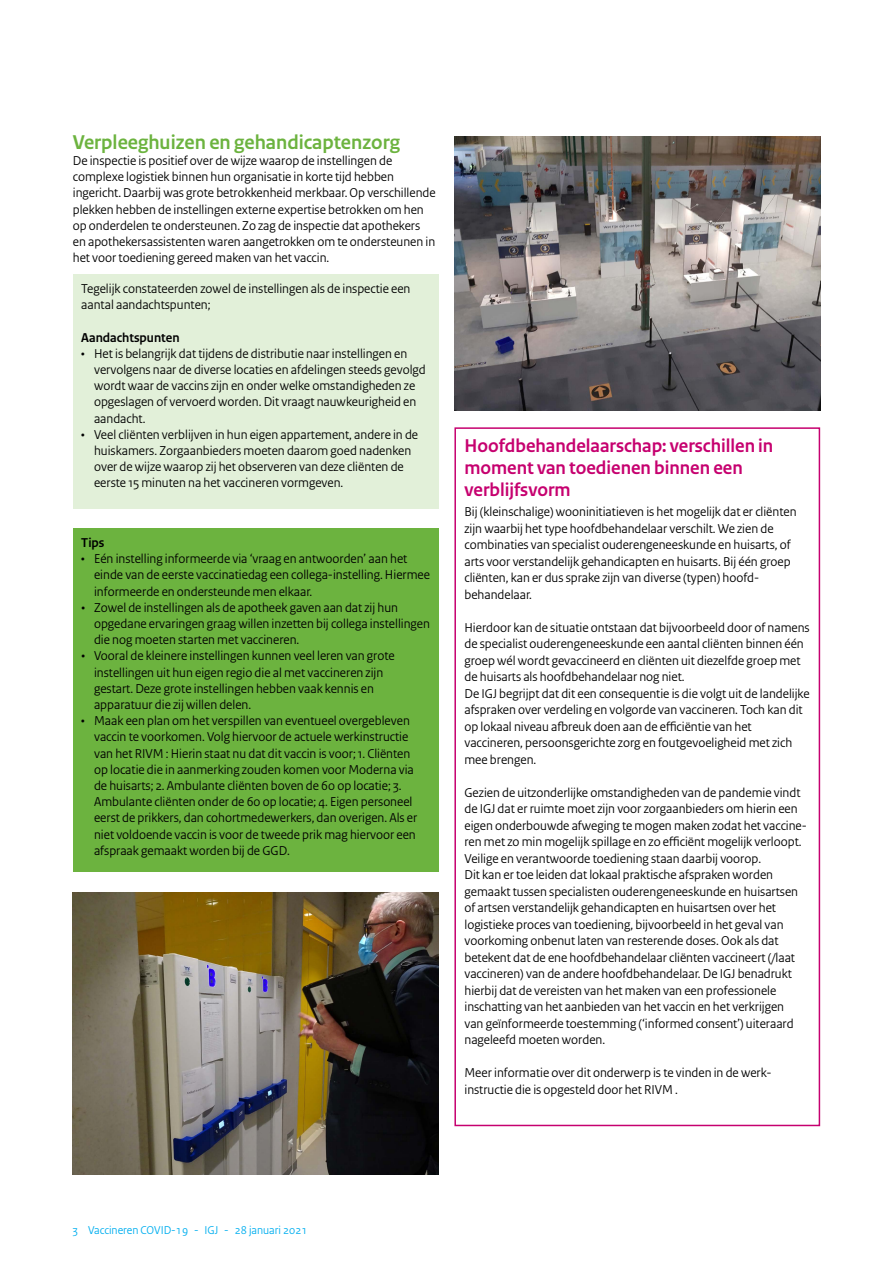
<style>
.page{position:relative;width:893px;height:1263px;background:#fff}
.page>*{position:absolute;margin:0;border:0;box-sizing:border-box;transform-origin:0 0}
.t1{font:700 21px "Rijksoverheid Sans Heading";color:#6cb33f}
.t2{font:700 19.5px/21.8px "Rijksoverheid Sans Heading";color:#c6006f}
.t3{font:13.5px/16.5px "Rijksoverheid Sans Heading";color:#000}
.t4{font:700 13.5px "Rijksoverheid Sans Heading";color:#000}
.t5{font:12px "Rijksoverheid Sans";color:#00aeef}
</style>
<div class="page">
<div style="left:454px;top:427px;width:366px;height:699px;border:2px solid #c6006f"></div>
<div style="left:73px;top:274px;width:365px;height:234px;background:#e2f0d9"></div>
<div style="left:73px;top:528px;width:365px;height:344px;background:#6cb33f"></div>
<img style="left:73px;top:892px;width:365px;height:282px">
<img style="left:454px;top:136px;width:366px;height:274px">
<h1 class="t1" style="left:73px;top:130px;width:329px">Verpleeghuizen en gehandicaptenzorg</h1>
<p class="t3" style="left:73px;top:153px;width:364px">De inspectie is positief over de wijze waarop de instellingen de complexe logistiek binnen hun organisatie in korte tijd hebben ingericht. Daarbij was grote betrokkenheid merkbaar. Op verschillende plekken hebben de instellingen externe expertise betrokken om hen op onderdelen te ondersteunen. Zo zag de inspectie dat apothekers en apothekersassistenten waren aangetrokken om te ondersteunen in het voor toediening gereed maken van het vaccin.</p>
<p class="t3" style="left:81px;top:281px;width:331px">Tegelijk constateerden zowel de instellingen als de inspectie een aantal aandachtspunten;</p>
<p class="t4" style="left:81px;top:329px;width:100px">Aandachtspunten</p>
<p class="t3" style="left:94px;top:345px;width:333px;text-indent:-13px">• Het is belangrijk dat tijdens de distributie naar instellingen en vervolgens naar de diverse locaties en afdelingen steeds gevolgd wordt waar de vaccins zijn en onder welke omstandigheden ze opgeslagen of vervoerd worden. Dit vraagt nauwkeurigheid en aandacht.</p>
<p class="t3" style="left:94px;top:426px;width:326px;text-indent:-13px">• Veel cliënten verblijven in hun eigen appartement, andere in de huiskamers. Zorgaanbieders moeten daarom goed nadenken over de wijze waarop zij het observeren van deze cliënten de eerste 15 minuten na het vaccineren vormgeven.</p>
<p class="t4" style="left:81px;top:535px;width:25px">Tips</p>
<p class="t3" style="left:94px;top:551px;width:337px;text-indent:-13px">• Eén instelling informeerde via ‘vraag en antwoorden’ aan het einde van de eerste vaccinatiedag een collega-instelling. Hiermee informeerde en ondersteunde men elkaar.</p>
<p class="t3" style="left:94px;top:599px;width:337px;text-indent:-13px">• Zowel de instellingen als de apotheek gaven aan dat zij hun opgedane ervaringen graag willen inzetten bij collega instellingen die nog moeten starten met vaccineren.</p>
<p class="t3" style="left:94px;top:648px;width:302px;text-indent:-13px">• Vooral de kleinere instellingen kunnen veel leren van grote instellingen uit hun eigen regio die al met vaccineren zijn gestart. Deze grote instellingen hebben vaak kennis en apparatuur die zij willen delen.</p>
<p class="t3" style="left:94px;top:713px;width:325px;text-indent:-13px">• Maak een plan om het verspillen van eventueel overgebleven vaccin te voorkomen. Volg hiervoor de actuele werkinstructie van het RIVM : Hierin staat nu dat dit vaccin is voor; 1. Cliënten op locatie die in aanmerking zouden komen voor Moderna via de huisarts; 2. Ambulante cliënten boven de 60 op locatie; 3.<br>Ambulante cliënten onder de 60 op locatie; 4. Eigen personeel eerst de prikkers, dan cohortmedewerkers, dan overigen. Als er niet voldoende vaccin is voor de tweede prik mag hiervoor een afspraak gemaakt worden bij de GGD.</p>
<h2 class="t2" style="left:464px;top:435px;width:310px">Hoofdbehandelaarschap: verschillen in moment van toedienen binnen een verblijfsvorm</h2>
<p class="t3" style="left:464px;top:504px;width:334px">Bij (kleinschalige) wooninitiatieven is het mogelijk dat er cliënten zijn waarbij het type hoofdbehandelaar verschilt. We zien de combinaties van specialist ouderengeneeskunde en huisarts, of arts voor verstandelijk gehandicapten en huisarts. Bij één groep cliënten, kan er dus sprake zijn van diverse (typen) hoofd&shy;behandelaar.</p>
<p class="t3" style="left:464px;top:619px;width:347px">Hierdoor kan de situatie ontstaan dat bijvoorbeeld door of namens de specialist ouderengeneeskunde een aantal cliënten binnen één groep wél wordt gevaccineerd en cliënten uit diezelfde groep met de huisarts als hoofdbehandelaar nog niet.<br>De IGJ begrijpt dat dit een consequentie is die volgt uit de landelijke afspraken over verdeling en volgorde van vaccineren. Toch kan dit op lokaal niveau afbreuk doen aan de efficiëntie van het vaccineren, persoonsgerichte zorg en foutgevoeligheid met zich mee brengen.</p>
<p class="t3" style="left:464px;top:784px;width:344px">Gezien de uitzonderlijke omstandigheden van de pandemie vindt de IGJ dat er ruimte moet zijn voor zorgaanbieders om hierin een eigen onderbouwde afweging te mogen maken zodat het vaccine&shy;ren met zo min mogelijk spillage en zo efficiënt mogelijk verloopt.<br>Veilige en verantwoorde toediening staan daarbij voorop.<br>Dit kan er toe leiden dat lokaal praktische afspraken worden gemaakt tussen specialisten ouderengeneeskunde en huisartsen of artsen verstandelijk gehandicapten en huisartsen over het logistieke proces van toediening, bijvoorbeeld in het geval van voorkoming onbenut laten van resterende doses. Ook als dat betekent dat de ene hoofdbehandelaar cliënten vaccineert (/laat vaccineren) van de andere hoofdbehandelaar. De IGJ benadrukt hierbij dat de vereisten van het maken van een professionele inschatting van het aanbieden van het vaccin en het verkrijgen<br>van geïnformeerde toestemming (‘informed consent’) uiteraard nageleefd moeten worden.</p>
<p class="t3" style="left:464px;top:1064px;width:309px">Meer informatie over dit onderwerp is te vinden in de werk&shy;instructie die is opgesteld door het RIVM .</p>
<p class="t5" style="left:72px;top:1223px;width:237px">3 Vaccineren COVID-19 - IGJ - 28 januari 2021</p>
</div>
